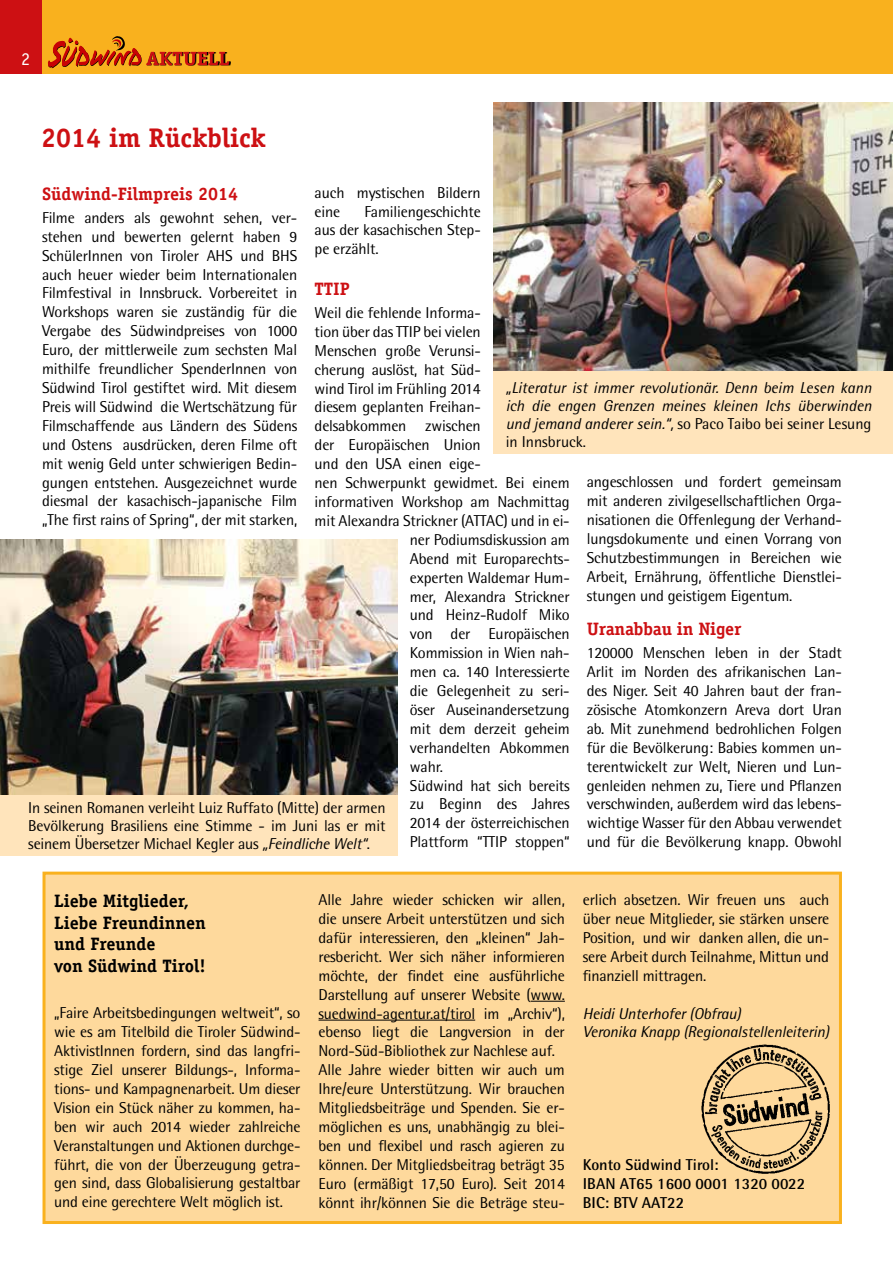
<style>
.page{position:relative;width:893px;height:1263px;background:#fff}
.page>*{position:absolute;margin:0;border:0;box-sizing:border-box;transform-origin:0 0}
.t1{font:700 27px "Officina Serif";color:#cd1013}
.t2{font:700 18px/21.6px "Officina Serif";color:#000}
.t3{font:700 18px "Officina Serif";color:#cd1013}
.t4{font:18px "Officina Serif";color:#fff}
.t5{font:15.75px/18.9px "Rotis Semi Sans";letter-spacing:-.01em;color:#000;text-align:justify}
.t6{font:italic 15.75px/18px "Rotis Semi Sans";letter-spacing:-.01em;color:#000}
.t7{font:700 15.75px/18.9px "Rotis Semi Sans";color:#000}
.s1{font-style:normal}
.s2{font-style:italic}
</style>
<div class="page">
<div style="left:0;top:0;width:43px;height:74px;background:#cd1013"></div>
<div style="left:43px;top:0;width:850px;height:74px;background:#f9b11e"></div>
<svg style="left:48px;top:36px;width:181px;height:32px"></svg>
<div style="left:43px;top:872px;width:799px;height:352px;background:#fed99c;border:3px solid #f9b11e"></div>
<hr style="left:531px;top:1001px;width:34px;height:1px;background:#000">
<hr style="left:319px;top:1020px;width:156px;height:1px;background:#000">
<img style="left:701px;top:1044px;width:129px;height:130px">
<hr style="left:892px;top:872px;width:1px;height:348px;background:#ffe4bb">
<div style="left:0;top:539px;width:397px;height:317px;background:#ffe4bb"></div>
<img style="left:0;top:539px;width:397px;height:255px">
<div style="left:494px;top:102px;width:399px;height:351px;background:#ffe4bb"></div>
<img style="left:494px;top:102px;width:399px;height:268px">
<p class="t4" style="left:21px;top:49px;width:10px">2</p>
<h1 class="t1" style="left:41px;top:121px;width:226px">2014 im Rückblick</h1>
<p class="t3" style="left:42px;top:182px;width:198px">Südwind-Filmpreis 2014</p>
<p class="t5" style="left:42px;top:208px;width:257px">Filme anders als gewohnt sehen, ver&shy;stehen und bewerten gelernt haben 9<br>SchülerInnen von Tiroler AHS und BHS auch heuer wieder beim Internationalen Filmfestival in Innsbruck. Vorbereitet in Workshops waren sie zuständig für die Vergabe des Südwindpreises von 1000<br>Euro, der mittlerweile zum sechsten Mal mithilfe freundlicher SpenderInnen von Südwind Tirol gestiftet wird. Mit diesem Preis will Südwind die Wertschätzung für Filmschaffende aus Ländern des Südens und Ostens ausdrücken, deren Filme oft mit wenig Geld unter schwierigen Bedin&shy;gungen entstehen. Ausgezeichnet wurde diesmal der kasachisch-japanische Film „The first rains of Spring“, der mit starken,</p>
<p class="t5" style="left:315px;top:183px;width:168px">auch mystischen Bildern eine</p>
<p class="t5" style="left:315px;top:202px;width:168px;text-indent:50px">Familiengeschichte aus der kasachischen Step&shy;pe erzählt.</p>
<p class="t3" style="left:315px;top:277px;width:37px">TTIP</p>
<p class="t5" style="left:315px;top:303px;width:168px">Weil die fehlende Informa-</p>
<p class="t5" style="left:315px;top:322px;width:168px">tion über das TTIP bei vielen</p>
<p class="t5" style="left:315px;top:341px;width:168px">Menschen große Verunsi-</p>
<p class="t5" style="left:315px;top:360px;width:168px">cherung auslöst, hat Süd-</p>
<p class="t5" style="left:315px;top:379px;width:168px">wind Tirol im Frühling 2014</p>
<p class="t5" style="left:315px;top:398px;width:168px">diesem geplanten Freihan-</p>
<p class="t5" style="left:315px;top:416px;width:168px">delsabkommen zwischen</p>
<p class="t5" style="left:315px;top:435px;width:168px">der Europäischen Union</p>
<p class="t5" style="left:315px;top:454px;width:168px">und den USA einen eige-</p>
<p class="t5" style="left:315px;top:473px;width:257px">nen Schwerpunkt gewidmet. Bei einem</p>
<p class="t5" style="left:315px;top:492px;width:257px">informativen Workshop am Nachmittag</p>
<p class="t5" style="left:315px;top:511px;width:257px">mit Alexandra Strickner (ATTAC) und in ei-</p>
<p class="t5" style="left:410px;top:530px;width:161px">ner Podiumsdiskussion am</p>
<p class="t5" style="left:410px;top:549px;width:161px">Abend mit Europarechts-</p>
<p class="t5" style="left:410px;top:568px;width:161px">experten Waldemar Hum-</p>
<p class="t5" style="left:410px;top:587px;width:161px">mer, Alexandra Strickner</p>
<p class="t5" style="left:410px;top:605px;width:161px">und Heinz-Rudolf Miko</p>
<p class="t5" style="left:410px;top:624px;width:161px">von der Europäischen</p>
<p class="t5" style="left:410px;top:643px;width:161px">Kommission in Wien nah-</p>
<p class="t5" style="left:410px;top:662px;width:161px">men ca. 140 Interessierte</p>
<p class="t5" style="left:410px;top:681px;width:161px">die Gelegenheit zu seri-</p>
<p class="t5" style="left:410px;top:700px;width:161px">öser Auseinandersetzung</p>
<p class="t5" style="left:410px;top:719px;width:161px">mit dem derzeit geheim</p>
<p class="t5" style="left:410px;top:738px;width:161px">verhandelten Abkommen</p>
<p class="t5" style="left:410px;top:757px;width:35px">wahr.</p>
<p class="t5" style="left:410px;top:776px;width:161px">Südwind hat sich bereits</p>
<p class="t5" style="left:410px;top:794px;width:161px">zu Beginn des Jahres</p>
<p class="t5" style="left:410px;top:813px;width:161px">2014 der österreichischen</p>
<p class="t5" style="left:410px;top:832px;width:161px">Plattform “TTIP stoppen“</p>
<p class="t6" style="left:506px;top:379px;width:367px;text-align:justify">„Literatur ist immer revolutionär. Denn beim Lesen kann ich die engen Grenzen meines kleinen Ichs überwinden und jemand anderer sein.“, <span class="s1">so Paco Taibo bei seiner Lesung in Innsbruck.</span></p>
<p class="t5" style="left:587px;top:472px;width:257px">angeschlossen und fordert gemeinsam mit anderen zivilgesellschaftlichen Orga&shy;nisationen die Offenlegung der Verhand&shy;lungsdokumente und einen Vorrang von Schutzbestimmungen in Bereichen wie Arbeit, Ernährung, öffentliche Dienstlei&shy;stungen und geistigem Eigentum.</p>
<p class="t3" style="left:587px;top:618px;width:156px">Uranabbau in Niger</p>
<p class="t5" style="left:587px;top:643px;width:257px">120000 Menschen leben in der Stadt Arlit im Norden des afrikanischen Lan&shy;des Niger. Seit 40 Jahren baut der fran&shy;zösische Atomkonzern Areva dort Uran ab. Mit zunehmend bedrohlichen Folgen für die Bevölkerung: Babies kommen un&shy;terentwickelt zur Welt, Nieren und Lun&shy;genleiden nehmen zu, Tiere und Pflanzen verschwinden, außerdem wird das lebens&shy;wichtige Wasser für den Abbau verwendet und für die Bevölkerung knapp. Obwohl</p>
<p class="t5" style="left:28px;top:798px;width:359px;line-height:18px">In seinen Romanen verleiht Luiz Ruffato (Mitte) der armen Bevölkerung Brasiliens eine Stimme - im Juni las er mit seinem Übersetzer Michael Kegler aus <span class="s2">„Feindliche Welt“</span>.</p>
<p class="t2" style="left:54px;top:890px;width:153px">Liebe Mitglieder,<br>Liebe Freundinnen und Freunde<br>von Südwind Tirol!</p>
<p class="t5" style="left:54px;top:1003px;width:248px">„Faire Arbeitsbedingungen weltweit“, so wie es am Titelbild die Tiroler Südwind-AktivistInnen fordern, sind das langfri&shy;stige Ziel unserer Bildungs-, Informa&shy;tions- und Kampagnenarbeit. Um dieser Vision ein Stück näher zu kommen, ha&shy;ben wir auch 2014 wieder zahlreiche Veranstaltungen und Aktionen durchge&shy;führt, die von der Überzeugung getra&shy;gen sind, dass Globalisierung gestaltbar und eine gerechtere Welt möglich ist.</p>
<p class="t5" style="left:319px;top:890px;width:248px;text-align:left">Alle Jahre wieder schicken wir allen, die unsere Arbeit unterstützen und sich dafür interessieren, den „kleinen“ Jah&shy;resbericht. Wer sich näher informieren möchte, der findet eine ausführliche Darstellung auf unserer Website (www. suedwind-agentur.at/tirol im „Archiv“), ebenso liegt die Langversion in der Nord-Süd-Bibliothek zur Nachlese auf.<br>Alle Jahre wieder bitten wir auch um Ihre/eure Unterstützung. Wir brauchen Mitgliedsbeiträge und Spenden. Sie er&shy;möglichen es uns, unabhängig zu blei&shy;ben und flexibel und rasch agieren zu können. Der Mitgliedsbeitrag beträgt 35<br>Euro (ermäßigt 17,50 Euro). Seit 2014 könnt ihr/können Sie die Beträge steu-</p>
<p class="t5" style="left:583px;top:890px;width:248px">erlich absetzen. Wir freuen uns auch über neue Mitglieder, sie stärken unsere Position, und wir danken allen, die un&shy;sere Arbeit durch Teilnahme, Mittun und finanziell mittragen.</p>
<p class="t6" style="left:583px;top:1003px;width:248px;line-height:18.9px">Heidi Unterhofer (Obfrau)<br>Veronika Knapp (Regionalstellenleiterin)</p>
<p class="t7" style="left:583px;top:1155px;width:224px">Konto Südwind Tirol:<br>IBAN AT65 1600 0001 1320 0022<br>BIC: BTV AAT22</p>
</div>
